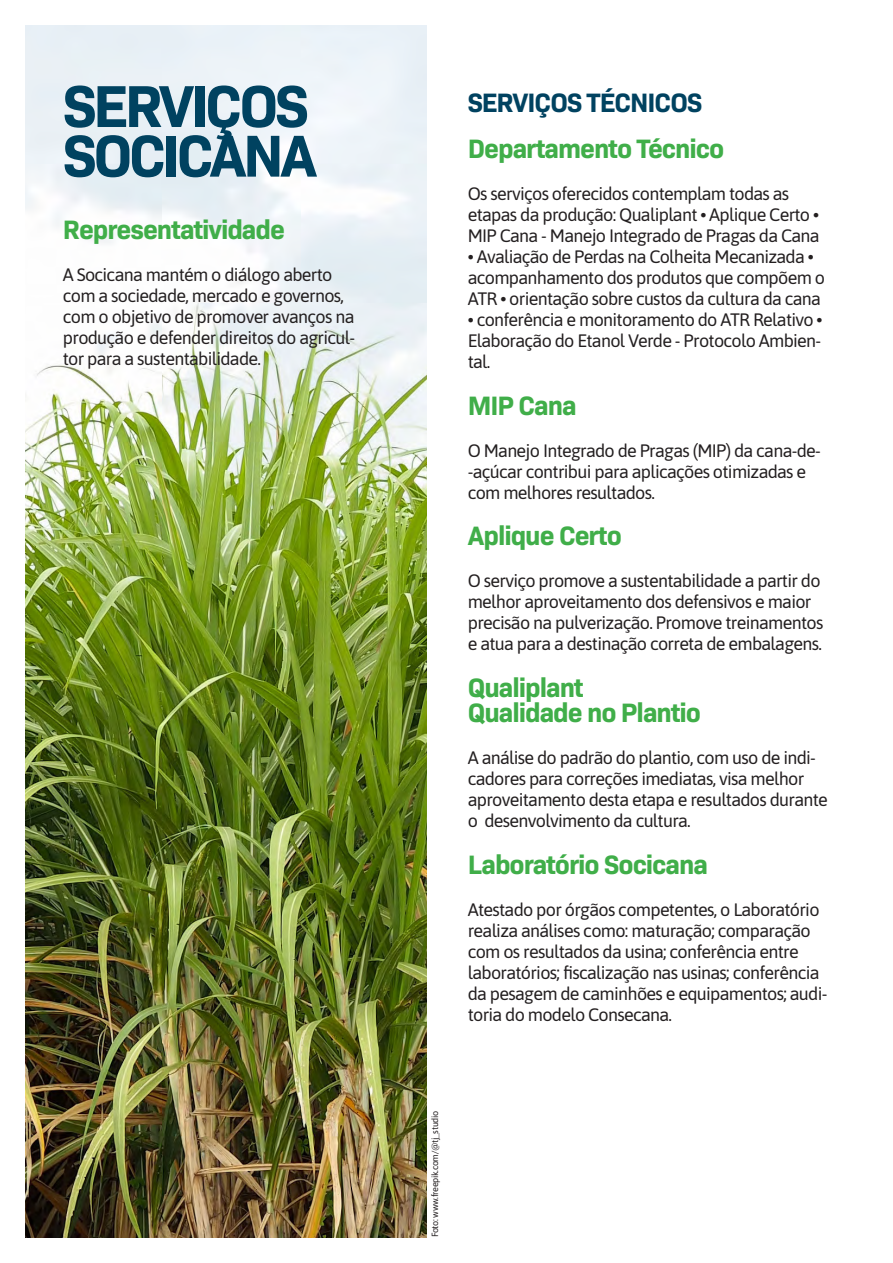
<style>
.page{position:relative;width:893px;height:1263px;background:#fff}
.page>*{position:absolute;margin:0;border:0;box-sizing:border-box;transform-origin:0 0}
.t1{font:700 60px/49.7px "Bio Sans";letter-spacing:-.06em;color:#004260}
.t2{font:700 27px "Bio Sans";letter-spacing:-.04em;color:#40ae49}
.t3{font:700 27px "Bio Sans";letter-spacing:-.04em;color:#004260}
.t4{font:18px/21px "Asap";letter-spacing:-.04em;color:#231f20}
.t5{font:9px "Asap";letter-spacing:-.04em;color:#231f20}
</style>
<div class="page">
<img style="left:26px;top:26px;width:400px;height:1211px">
<p class="t1" style="left:63px;top:76px;width:256px">SERVIÇOS<br>SOCICANA</p>
<p class="t3" style="left:468px;top:82px;width:236px">SERVIÇOS TÉCNICOS</p>
<p class="t2" style="left:468px;top:128px;width:258px">Departamento Técnico</p>
<p class="t4" style="left:468px;top:183px;width:353px">Os serviços oferecidos contemplam todas as etapas da produção: Qualiplant • Aplique Certo •<br>MIP Cana - Manejo Integrado de Pragas da Cana</p>
<p class="t4" style="left:468px;top:246px;width:359px">• Avaliação de Perdas na Colheita Mecanizada • acompanhamento dos produtos que compõem o<br>ATR • orientação sobre custos da cultura da cana</p>
<p class="t4" style="left:468px;top:309px;width:356px;text-align:justify">• conferência e monitoramento do ATR Relativo • Elaboração do Etanol Verde - Protocolo Ambien&shy;tal.</p>
<p class="t2" style="left:468px;top:385px;width:110px">MIP Cana</p>
<p class="t4" style="left:468px;top:439px;width:355px">O Manejo Integrado de Pragas (MIP) da cana-de--açúcar contribui para aplicações otimizadas e com melhores resultados.</p>
<p class="t2" style="left:468px;top:515px;width:156px">Aplique Certo</p>
<p class="t4" style="left:468px;top:570px;width:357px">O serviço promove a sustentabilidade a partir do melhor aproveitamento dos defensivos e maior precisão na pulverização. Promove treinamentos e atua para a destinação correta de embalagens.</p>
<p class="t2" style="left:468px;top:667px;width:117px">Qualiplant</p>
<p class="t2" style="left:468px;top:692px;width:235px">Qualidade no Plantio</p>
<p class="t4" style="left:468px;top:747px;width:362px">A análise do padrão do plantio, com uso de indi&shy;cadores para correções imediatas, visa melhor aproveitamento desta etapa e resultados durante o desenvolvimento da cultura.</p>
<p class="t2" style="left:468px;top:844px;width:242px">Laboratório Socicana</p>
<p class="t4" style="left:468px;top:898px;width:361px">Atestado por órgãos competentes, o Laboratório realiza análises como: maturação; comparação com os resultados da usina; conferência entre laboratórios; fiscalização nas usinas; conferência da pesagem de caminhões e equipamentos; audi&shy;toria do modelo Consecana.</p>
<p class="t2" style="left:63px;top:209px;width:224px">Representatividade</p>
<p class="t4" style="left:63px;top:264px;width:294px">A Socicana mantém o diálogo aberto com a sociedade, mercado e governos, com o objetivo de promover avanços na produção e defender direitos do agricul&shy;tor para a sustentabilidade.</p>
<p class="t5" style="left:429px;top:1237px;width:128px;rotate:-90deg">Foto: www.freepik.com/@tj_studio</p>
</div>
